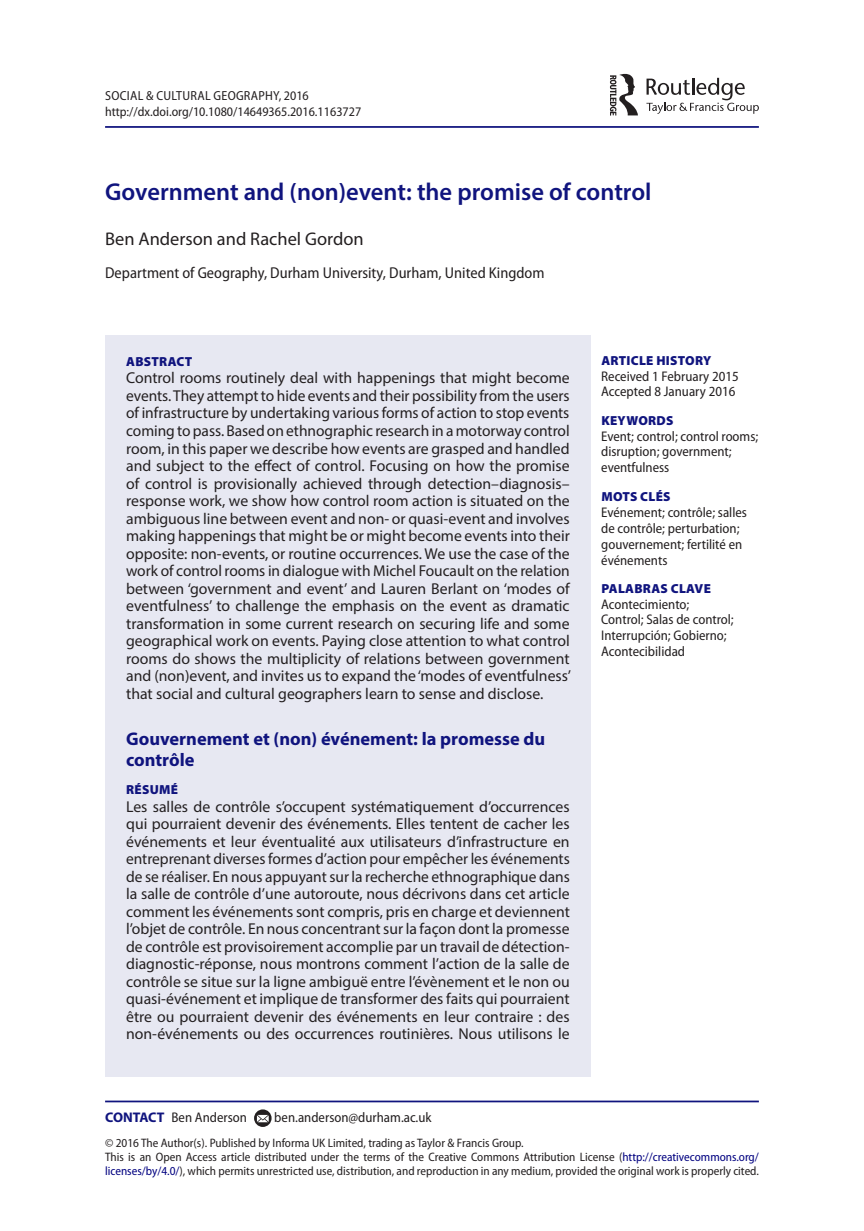
<style>
.page{position:relative;width:864px;height:1231px;background:#fff}
.page>*{position:absolute;margin:0;border:0;box-sizing:border-box;transform-origin:0 0}
.t1{font:600 24.5px "Myriad Pro";color:#10147e}
.t2{font:700 18.38px/21px "Myriad Pro";color:#10147e}
.t3{font:18.38px "Myriad Pro";color:#231f20}
.t4{font:15.75px/17.5px "Myriad Pro";color:#231f20;text-align:justify}
.t5{font:semi-condensed 15.75px "Myriad Pro";color:#231f20}
.t6{font:semi-condensed 14px/15.8px "Myriad Pro";color:#231f20}
.t7{font:semi-condensed 13.12px/15.8px "Myriad Pro";color:#231f20}
.t8{font:900 13.12px "Myriad Pro";letter-spacing:.02em;color:#10147e}
.t9{font:semi-condensed 12.25px/14px "Myriad Pro";color:#231f20}
.s1{font-weight:700;font-stretch:normal;color:#10147e}
.s2{color:#000080}
</style>
<div class="page">
<hr style="left:105px;top:126px;width:653px;height:2px;background:#10147e">
<div style="left:105px;top:335px;width:485px;height:741px;background:#e7e8f2"></div>
<hr style="left:105px;top:1100px;width:653px;height:2px;background:#10147e">
<svg style="left:254px;top:1109px;width:17px;height:17px"></svg>
<svg style="left:257px;top:1114px;width:11px;height:8px"></svg>
<svg style="left:646px;top:78px;width:112px;height:36px"></svg>
<svg style="left:610px;top:74px;width:27px;height:42px"></svg>
<p class="t7" style="left:105px;top:88px;width:257px">Social &amp; Cultural Geography, 2016 http://dx.doi.org/10.1080/14649365.2016.1163727</p>
<h1 class="t1" style="left:105px;top:176px;width:547px">Government and (non)event: the promise of control</h1>
<p class="t3" style="left:105px;top:228px;width:260px">Ben Anderson and Rachel Gordon</p>
<p class="t5" style="left:105px;top:264px;width:441px">Department of Geography, Durham University, Durham, United Kingdom</p>
<p class="t8" style="left:126px;top:354px;width:68px">ABSTRACT</p>
<p class="t4" style="left:126px;top:369px;width:446px">Control rooms routinely deal with happenings that might become events. They attempt to hide events and their possibility from the users of infrastructure by undertaking various forms of action to stop events coming to pass. Based on ethnographic research in a motorway control room, in this paper we describe how events are grasped and handled and subject to the effect of control. Focusing on how the promise of control is provisionally achieved through detection–diagnosis– response work, we show how control room action is situated on the ambiguous line between event and non- or quasi-event and involves making happenings that might be or might become events into their opposite: non-events, or routine occurrences. We use the case of the work of control rooms in dialogue with Michel Foucault on the relation between ‘government and event’ and Lauren Berlant on ‘modes of eventfulness’ to challenge the emphasis on the event as dramatic transformation in some current research on securing life and some geographical work on events. Paying close attention to what control rooms do shows the multiplicity of relations between government and (non)event, and invites us to expand the ‘modes of eventfulness’ that social and cultural geographers learn to sense and disclose.</p>
<p class="t2" style="left:126px;top:727px;width:420px">Gouvernement et (non) événement: la promesse du contrôle</p>
<p class="t8" style="left:126px;top:782px;width:53px">RÉSUMÉ</p>
<p class="t4" style="left:126px;top:797px;width:445px">Les salles de contrôle s’occupent systématiquement d’occurrences qui pourraient devenir des événements. Elles tentent de cacher les événements et leur éventualité aux utilisateurs d’infrastructure en entreprenant diverses formes d’action pour empêcher les événements de se réaliser. En nous appuyant sur la recherche ethnographique dans la salle de contrôle d’une autoroute, nous décrivons dans cet article comment les événements sont compris, pris en charge et deviennent l’objet de contrôle. En nous concentrant sur la façon dont la promesse de contrôle est provisoirement accomplie par un travail de détection&shy;diagnostic-réponse, nous montrons comment l’action de la salle de contrôle se situe sur la ligne ambiguë entre l’évènement et le non ou quasi-événement et implique de transformer des faits qui pourraient être ou pourraient devenir des événements en leur contraire : des non-événements ou des occurrences routinières. Nous utilisons le</p>
<p class="t6" style="left:105px;top:1109px;width:143px"><span class="s1">CONTACT</span> Ben Anderson</p>
<p class="t6" style="left:274px;top:1109px;width:159px">ben.anderson@durham.ac.uk</p>
<p class="t8" style="left:601px;top:353px;width:111px">ARTICLE HISTORY</p>
<p class="t6" style="left:601px;top:368px;width:139px">Received 1 February 2015<br>Accepted 8 January 2016</p>
<p class="t8" style="left:601px;top:413px;width:74px">KEYWORDS</p>
<p class="t6" style="left:601px;top:428px;width:158px">Event; control; control rooms; disruption; government; eventfulness</p>
<p class="t8" style="left:601px;top:489px;width:71px">MOTS CLÉS</p>
<p class="t6" style="left:601px;top:505px;width:147px">Evénement; contrôle; salles de contrôle; perturbation; gouvernement; fertilité en événements</p>
<p class="t8" style="left:601px;top:581px;width:111px">PALABRAS CLAVE</p>
<p class="t6" style="left:601px;top:596px;width:134px">Acontecimiento;<br>Control; Salas de control;<br>Interrupción; Gobierno;<br>Acontecibilidad</p>
<p class="t9" style="left:105px;top:1136px;width:655px">© 2016 The Author(s). Published by Informa UK Limited, trading as Taylor &amp; Francis Group.<br>This is an Open Access article distributed under the terms of the Creative Commons Attribution License (<span class="s2">http://creativecommons.org/ licenses/by/4.0/</span>), which permits unrestricted use, distribution, and reproduction in any medium, provided the original work is properly cited.</p>
</div>
